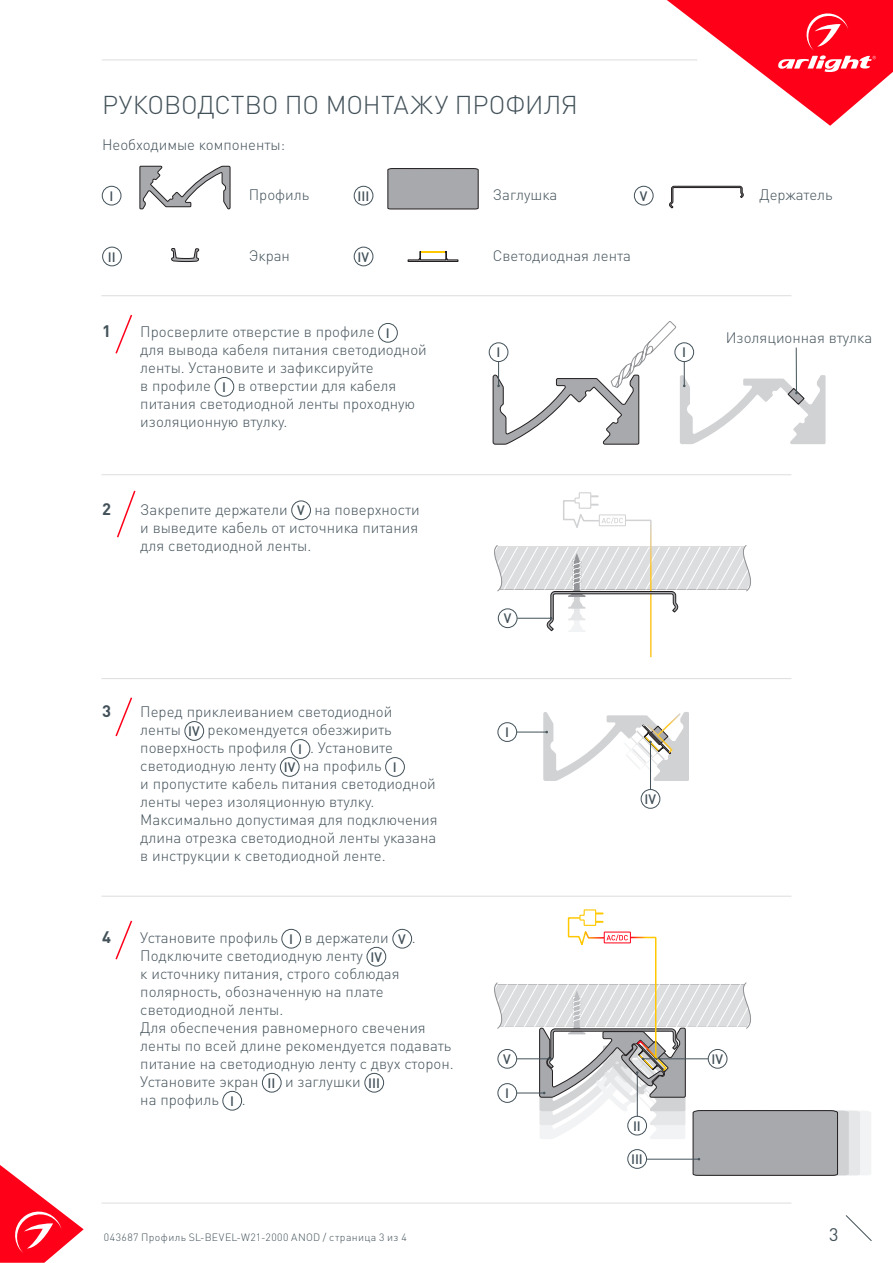
<style>
.page{position:relative;width:893px;height:1263px;background:#fff}
.page>*{position:absolute;margin:0;border:0;box-sizing:border-box;transform-origin:0 0}
.t1{font:300 25.5px "DIN Pro";letter-spacing:-.005em;color:#425159}
.t2{font:18px "DIN Pro";color:#425159}
.t3{font:700 16.5px "DIN Pro";color:#425159}
.t4{font:300 15px/18px "DIN Pro";color:#425159}
.t5{font:500 13.5px "DIN Pro";color:#425159}
.t6{font:300 10.5px "DIN Pro";letter-spacing:.04em;color:#425159}
</style>
<div class="page">
<svg style="left:0;top:1165px;width:84px;height:98px"></svg>
<svg style="left:845px;top:1215px;width:27px;height:26px"></svg>
<svg style="left:667px;top:0;width:226px;height:126px"></svg>
<hr style="left:102px;top:60px;width:595px;height:1px;background:#dcdddf">
<hr style="left:102px;top:1203px;width:689px;height:1px;background:#dcdddf">
<hr style="left:102px;top:295px;width:689px;height:1px;background:#dcdddf">
<hr style="left:102px;top:678px;width:689px;height:1px;background:#dcdddf">
<hr style="left:102px;top:896px;width:689px;height:1px;background:#dcdddf">
<hr style="left:102px;top:474px;width:689px;height:1px;background:#dcdddf">
<div style="left:292px;top:501px;width:19px;height:19px;border:1px solid #425159;border-radius:50%"></div>
<div style="left:378px;top:323px;width:20px;height:19px;border:1px solid #425159;border-radius:50%"></div>
<div style="left:215px;top:377px;width:19px;height:19px;border:1px solid #425159;border-radius:50%"></div>
<div style="left:185px;top:721px;width:19px;height:19px;border:1px solid #425159;border-radius:50%"></div>
<div style="left:291px;top:739px;width:19px;height:19px;border:1px solid #425159;border-radius:50%"></div>
<div style="left:280px;top:757px;width:19px;height:19px;border:1px solid #425159;border-radius:50%"></div>
<div style="left:385px;top:757px;width:20px;height:19px;border:1px solid #425159;border-radius:50%"></div>
<svg style="left:408px;top:251px;width:50px;height:11px"></svg>
<hr style="left:421px;top:251px;width:24px;height:2px;background:#ffc800">
<svg style="left:117px;top:490px;width:19px;height:48px"></svg>
<svg style="left:115px;top:314px;width:18px;height:40px"></svg>
<svg style="left:115px;top:697px;width:18px;height:40px"></svg>
<div style="left:641px;top:789px;width:19px;height:19px;border:1px solid #425159;border-radius:50%"></div>
<div style="left:102px;top:186px;width:19px;height:19px;border:1px solid #425159;border-radius:50%"></div>
<div style="left:102px;top:247px;width:20px;height:19px;border:1px solid #425159;border-radius:50%"></div>
<div style="left:354px;top:186px;width:19px;height:19px;border:1px solid #425159;border-radius:50%"></div>
<div style="left:354px;top:247px;width:19px;height:19px;border:1px solid #425159;border-radius:50%"></div>
<div style="left:634px;top:186px;width:19px;height:19px;border:1px solid #425159;border-radius:50%"></div>
<div style="left:282px;top:929px;width:19px;height:19px;border:1px solid #425159;border-radius:50%"></div>
<div style="left:393px;top:929px;width:19px;height:19px;border:1px solid #425159;border-radius:50%"></div>
<div style="left:367px;top:947px;width:19px;height:19px;border:1px solid #425159;border-radius:50%"></div>
<div style="left:262px;top:1073px;width:19px;height:19px;border:1px solid #425159;border-radius:50%"></div>
<div style="left:365px;top:1073px;width:19px;height:19px;border:1px solid #425159;border-radius:50%"></div>
<div style="left:223px;top:1091px;width:19px;height:19px;border:1px solid #425159;border-radius:50%"></div>
<svg style="left:115px;top:920px;width:18px;height:40px"></svg>
<svg style="left:387px;top:168px;width:91px;height:41px;background:#a1a2a6"></svg>
<svg style="left:140px;top:166px;width:90px;height:43px"></svg>
<svg style="left:171px;top:248px;width:28px;height:14px"></svg>
<svg style="left:669px;top:186px;width:75px;height:22px"></svg>
<svg style="left:494px;top:492px;width:257px;height:166px"></svg>
<hr style="left:650px;top:743px;width:1px;height:46px;background:#425159">
<div style="left:498px;top:722px;width:19px;height:20px;border:1px solid #425159;border-radius:50%"></div>
<svg style="left:517px;top:712px;width:172px;height:69px"></svg>
<div style="left:489px;top:343px;width:19px;height:19px;border:1px solid #425159;border-radius:50%"></div>
<svg style="left:493px;top:321px;width:332px;height:123px"></svg>
<svg style="left:494px;top:909px;width:377px;height:267px"></svg>
<p class="t1" style="left:102px;top:87px;width:477px">РУКОВОДСТВО ПО МОНТАЖУ ПРОФИЛЯ</p>
<p class="t4" style="left:102px;top:134px;width:185px">Необходимые компоненты:</p>
<p class="t5" style="left:109px;top:187px;width:5px">I</p>
<p class="t4" style="left:249px;top:185px;width:62px">Профиль</p>
<p class="t5" style="left:357px;top:187px;width:13px">III</p>
<p class="t4" style="left:493px;top:185px;width:66px">Заглушка</p>
<p class="t5" style="left:640px;top:187px;width:9px">V</p>
<p class="t5" style="left:108px;top:248px;width:9px">II</p>
<p class="t4" style="left:249px;top:246px;width:43px">Экран</p>
<p class="t4" style="left:493px;top:246px;width:140px">Cветодиодная лента</p>
<p class="t5" style="left:358px;top:248px;width:13px">IV</p>
<p class="t3" style="left:102px;top:320px;width:10px">1</p>
<p class="t4" style="left:140px;top:322px;width:236px">Просверлите отверстие в профиле</p>
<p class="t5" style="left:386px;top:324px;width:5px">I</p>
<p class="t4" style="left:140px;top:340px;width:288px">для вывода кабеля питания светодиодной ленты. Установите и зафиксируйте<br>в профиле</p>
<p class="t4" style="left:140px;top:376px;width:276px;text-indent:97px">в отверстии для кабеля питания светодиодной ленты проходную изоляционную втулку.</p>
<p class="t5" style="left:222px;top:378px;width:5px">I</p>
<p class="t3" style="left:102px;top:498px;width:10px">2</p>
<p class="t4" style="left:140px;top:500px;width:149px">Закрепите держатели</p>
<p class="t5" style="left:297px;top:501px;width:9px">V</p>
<p class="t4" style="left:140px;top:500px;width:281px;text-align:justify;text-indent:174px">на поверхности и выведите кабель от источника питания для светодиодной ленты.</p>
<p class="t5" style="left:496px;top:343px;width:5px">I</p>
<p class="t5" style="left:682px;top:343px;width:5px">I</p>
<p class="t5" style="left:504px;top:609px;width:9px">V</p>
<p class="t4" style="left:759px;top:185px;width:75px">Держатель</p>
<p class="t4" style="left:726px;top:328px;width:148px">Изоляционная втулка</p>
<p class="t3" style="left:102px;top:700px;width:10px">3</p>
<p class="t4" style="left:140px;top:702px;width:254px">Перед приклеиванием светодиодной ленты</p>
<p class="t4" style="left:140px;top:720px;width:253px;text-indent:67px">рекомендуется обезжирить поверхность профиля</p>
<p class="t5" style="left:188px;top:722px;width:13px">IV</p>
<p class="t5" style="left:298px;top:740px;width:5px">I</p>
<p class="t4" style="left:310px;top:738px;width:85px">. Установите</p>
<p class="t4" style="left:140px;top:756px;width:138px">светодиодную ленту</p>
<p class="t5" style="left:284px;top:758px;width:13px">IV</p>
<p class="t4" style="left:303px;top:756px;width:80px">на профиль</p>
<p class="t5" style="left:393px;top:758px;width:5px">I</p>
<p class="t4" style="left:140px;top:774px;width:299px">и пропустите кабель питания светодиодной ленты через изоляционную втулку.<br>Максимально допустимая для подключения длина отрезка светодиодной ленты указана в инструкции к светодиодной ленте.</p>
<p class="t3" style="left:102px;top:926px;width:10px">4</p>
<p class="t4" style="left:140px;top:928px;width:139px">Установите профиль</p>
<p class="t5" style="left:289px;top:930px;width:5px">I</p>
<p class="t4" style="left:305px;top:928px;width:86px">в держатели</p>
<p class="t5" style="left:398px;top:930px;width:9px">V</p>
<p class="t4" style="left:412px;top:928px;width:5px">.</p>
<p class="t4" style="left:140px;top:946px;width:224px">Подключите светодиодную ленту</p>
<p class="t5" style="left:370px;top:948px;width:13px">IV</p>
<p class="t4" style="left:140px;top:964px;width:315px">к источнику питания, строго соблюдая полярность, обозначенную на плате светодиодной ленты.<br>Для обеспечения равномерного свечения ленты по всей длине рекомендуется подавать питание на светодиодную ленту с двух сторон.<br>Установите экран</p>
<p class="t5" style="left:268px;top:1074px;width:9px">II</p>
<p class="t4" style="left:285px;top:1072px;width:77px">и заглушки</p>
<p class="t5" style="left:368px;top:1074px;width:13px">III</p>
<p class="t4" style="left:140px;top:1090px;width:80px">на профиль</p>
<p class="t5" style="left:230px;top:1092px;width:5px">I</p>
<p class="t4" style="left:242px;top:1090px;width:5px">.</p>
<p class="t5" style="left:505px;top:723px;width:5px">I</p>
<p class="t5" style="left:503px;top:1050px;width:9px">V</p>
<p class="t5" style="left:505px;top:1084px;width:5px">I</p>
<p class="t5" style="left:644px;top:790px;width:13px">IV</p>
<p class="t5" style="left:633px;top:1117px;width:9px">II</p>
<p class="t5" style="left:631px;top:1150px;width:13px">III</p>
<p class="t5" style="left:712px;top:1050px;width:13px">IV</p>
<p class="t6" style="left:104px;top:1230px;width:304px">043687 Профиль SL-BEVEL-W21-2000 ANOD / страница 3 из 4</p>
<p class="t2" style="left:829px;top:1222px;width:11px">3</p>
</div>
